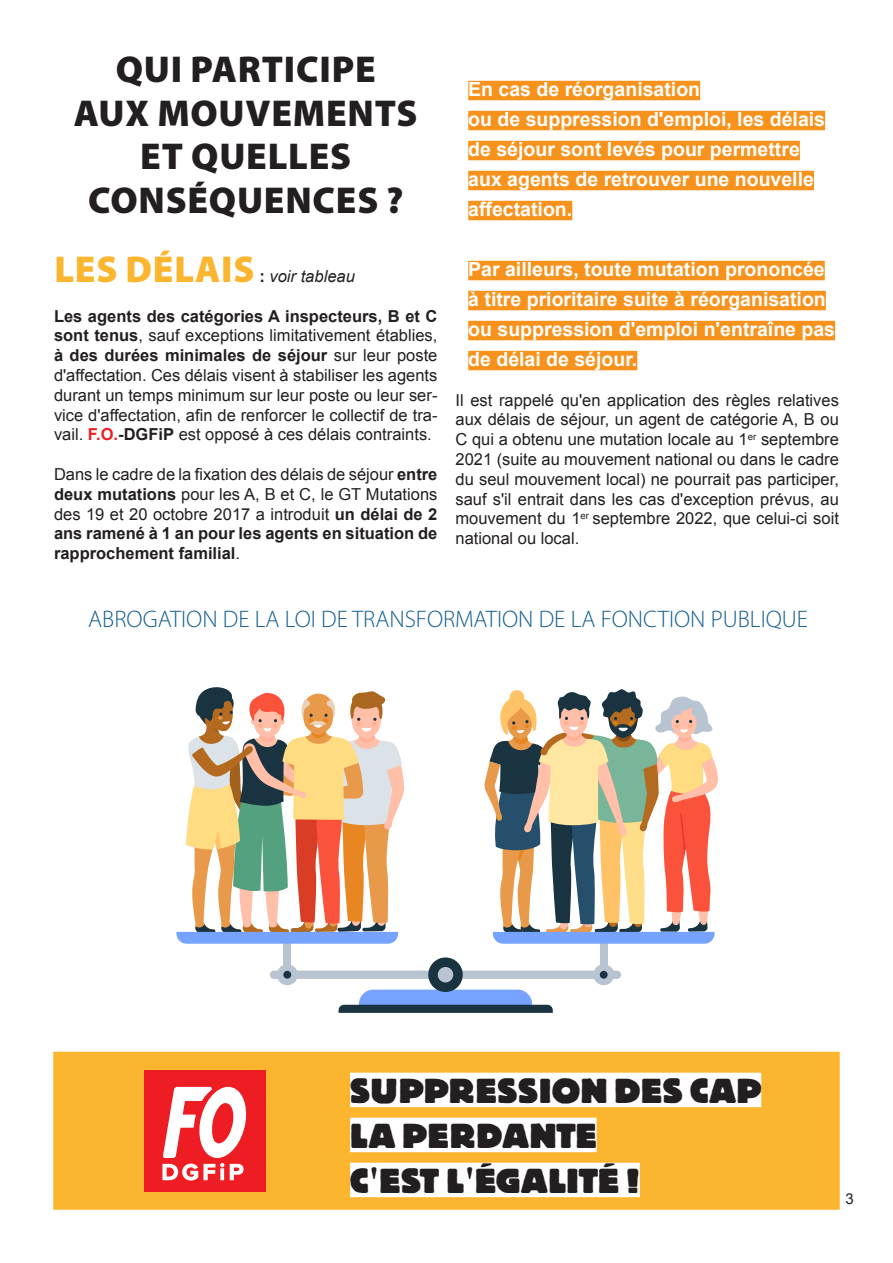
<style>
.page{position:relative;width:893px;height:1263px;background:#fff}
.page>*{position:absolute;margin:0;border:0;box-sizing:border-box;transform-origin:0 0}
.t1{font:900 37.5px/43.5px "Myriad Pro";letter-spacing:.02em;color:#231f20;text-align:center}
.t2{font:900 37.5px "Myriad Pro";letter-spacing:.02em;color:#fcb52e}
.t3{font:800 34.5px/45px "Block BE";letter-spacing:.02em;color:#231f20}
.t4{font:300 24px "Myriad Pro";color:#155f90}
.t5{font:700 19.5px/30px "Arial";color:#fff}
.t6{font:16.5px/19.8px "Arial";color:#231f20;text-align:justify}
.t7{font:italic 16.5px "Arial";color:#231f20}
.t8{font:15px "Arial";color:#231f20}
.s1{font-weight:700;font-style:normal}
.s2{font-weight:700}
.s3{font-weight:700;color:#ee1d23}
</style>
<div class="page">
<div style="left:468px;top:81px;width:232px;height:19px;background:#f7931d"></div>
<div style="left:468px;top:111px;width:357px;height:19px;background:#f7931d"></div>
<div style="left:468px;top:141px;width:332px;height:19px;background:#f7931d"></div>
<div style="left:468px;top:171px;width:346px;height:19px;background:#f7931d"></div>
<div style="left:468px;top:201px;width:104px;height:19px;background:#f7931d"></div>
<div style="left:468px;top:261px;width:357px;height:19px;background:#f7931d"></div>
<div style="left:468px;top:291px;width:358px;height:19px;background:#f7931d"></div>
<div style="left:468px;top:321px;width:367px;height:19px;background:#f7931d"></div>
<div style="left:468px;top:351px;width:169px;height:19px;background:#f7931d"></div>
<svg style="left:270px;top:970px;width:158px;height:9px"></svg>
<div style="left:283px;top:938px;width:8px;height:33px;background:#b8c4d1"></div>
<div style="left:277px;top:964px;width:21px;height:21px;background:#b8c4d1;border-radius:50%"></div>
<div style="left:283px;top:971px;width:8px;height:8px;background:#1a3340;border-radius:50%"></div>
<svg style="left:339px;top:989px;width:214px;height:24px;background:#6d8cbe"></svg>
<svg style="left:463px;top:970px;width:158px;height:9px"></svg>
<div style="left:600px;top:938px;width:8px;height:33px;background:#b8c4d1"></div>
<div style="left:593px;top:964px;width:21px;height:21px;background:#b8c4d1;border-radius:50%"></div>
<div style="left:600px;top:971px;width:8px;height:8px;background:#1a3340;border-radius:50%"></div>
<svg style="left:485px;top:689px;width:233px;height:255px"></svg>
<div style="left:428px;top:957px;width:35px;height:35px;background:#1a3340;border-radius:50%"></div>
<div style="left:438px;top:967px;width:15px;height:15px;background:#b8c4d1;border-radius:50%"></div>
<svg style="left:176px;top:687px;width:228px;height:257px"></svg>
<div style="left:53px;top:1052px;width:787px;height:158px;background:#fcb52e;border:2px solid #fcb52e"></div>
<div style="left:350px;top:1073px;width:411px;height:34px;background:#fff"></div>
<div style="left:350px;top:1118px;width:247px;height:34px;background:#fff"></div>
<div style="left:350px;top:1163px;width:290px;height:34px;background:#fff"></div>
<div style="left:145px;top:1070px;width:121px;height:122px;background:#ee1d23"></div>
<svg style="left:162px;top:1087px;width:85px;height:93px"></svg>
<h1 class="t1" style="left:74px;top:48px;width:345px">QUI PARTICIPE<br>AUX MOUVEMENTS<br>ET QUELLES<br>CONSÉQUENCES ?</h1>
<h1 class="t2" style="left:54px;top:248px;width:202px">LES DÉLAIS</h1>
<p class="t7" style="left:259px;top:265px;width:97px"><span class="s1">:</span> voir tableau</p>
<p class="t6" style="left:54px;top:306px;width:385px"><span class="s2">Les agents des catégories A inspecteurs, B et C sont tenus</span>, sauf exceptions limitativement établies, <span class="s2">à des durées minimales de séjour</span> sur leur poste d'affectation. Ces délais visent à stabiliser les agents durant un temps minimum sur leur poste ou leur ser&shy;vice d'affectation, afin de renforcer le collectif de tra&shy;vail. <span class="s3">F.O.</span><span class="s2">-DGFiP</span> est opposé à ces délais contraints.</p>
<p class="t6" style="left:54px;top:464px;width:385px">Dans le cadre de la fixation des délais de séjour <span class="s2">entre deux mutations</span> pour les A, B et C, le GT Mutations des 19 et 20 octobre 2017 a introduit <span class="s2">un délai de 2 ans ramené à 1 an pour les agents en situation de rapprochement familial</span>.</p>
<p class="t5" style="left:468px;top:75px;width:358px">En cas de réorganisation<br>ou de suppression d'emploi, les délais de séjour sont levés pour permettre aux agents de retrouver une nouvelle affectation.</p>
<p class="t5" style="left:468px;top:255px;width:368px">Par ailleurs, toute mutation prononcée à titre prioritaire suite à réorganisation ou suppression d'emploi n'entraîne pas de délai de séjour.</p>
<p class="t6" style="left:455px;top:390px;width:385px">Il est rappelé qu'en application des règles relatives aux délais de séjour, un agent de catégorie A, B ou C qui a obtenu une mutation locale au 1<sup>er</sup> septembre 2021 (suite au mouvement national ou dans le cadre du seul mouvement local) ne pourrait pas participer, sauf s'il entrait dans les cas d'exception prévus, au mouvement du 1<sup>er</sup> septembre 2022, que celui-ci soit national ou local.</p>
<h3 class="t4" style="left:88px;top:605px;width:721px">ABROGATION DE LA LOI DE TRANSFORMATION DE LA FONCTION PUBLIQUE</h3>
<h2 class="t3" style="left:350px;top:1068px;width:413px">SUPPRESSION DES CAP<br>LA PERDANTE<br>C'EST L'ÉGALITÉ !</h2>
<p class="t8" style="left:846px;top:1189px;width:10px">3</p>
</div>
